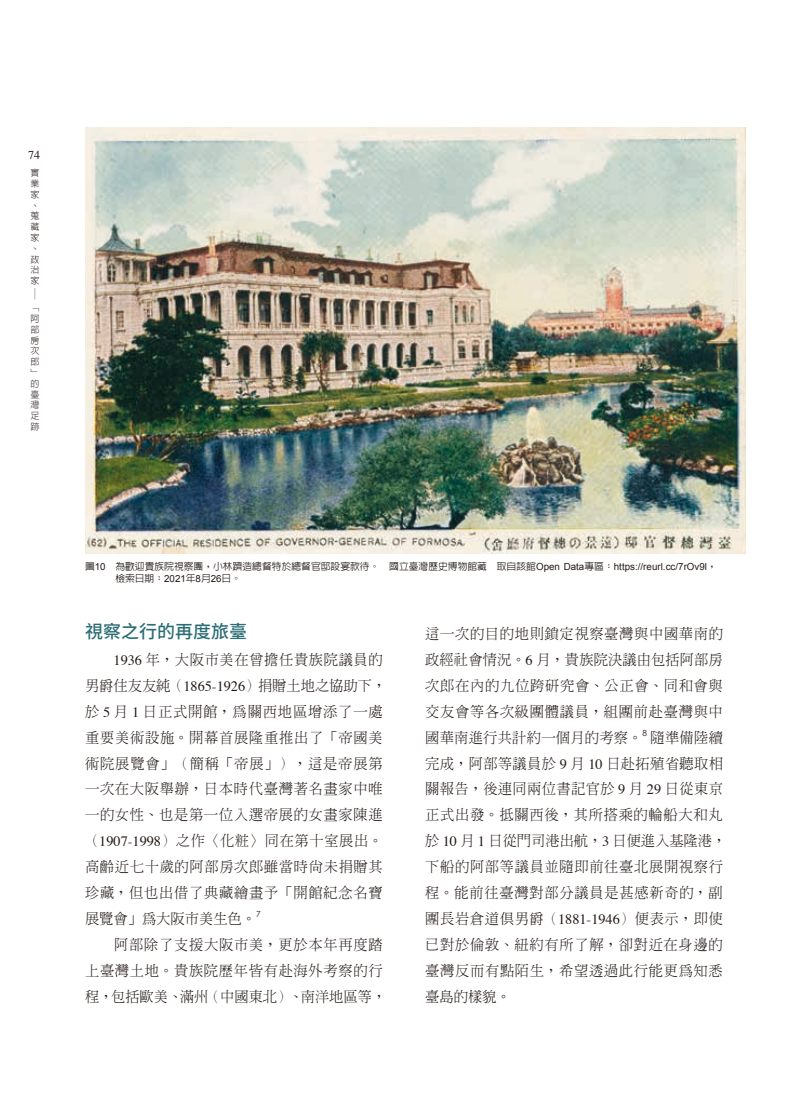
<style>
.page{position:relative;width:808px;height:1106px;background:#fff}
.page>*{position:absolute;margin:0;border:0;box-sizing:border-box;transform-origin:0 0}
.t1{font:500 18px "Noto Sans CJ Ktc";color:#2a6e74}
.t2{font:300 14.25px/26px "AR Ming B5";letter-spacing:.05em;color:#231916}
.t3{font:12px "Times";color:#231916}
.t4{font:500 9.75px/12px "AR Hei B5";letter-spacing:.005em;color:#231916}
.t5{font:300 9px/10.8px "AR Hei B5";color:#231916}
.t6{font:300 9px "AR Hei B5";color:#231916;scale:1.5 1}
.t7{font:8.25px "Century Gothic";color:#231916}
.s1{font-family:"Arial";font-weight:400}
.s2{font-family:"Times";font-weight:400}
.s3{font-family:"Source Han Serif TC"}
</style>
<div class="page">
<img style="left:85px;top:128px;width:661px;height:425px">
<p class="t3" style="left:28px;top:147px;width:13px">74</p>
<p class="t5" style="left:31px;top:167px;width:10px">實業家、蒐藏家、政治家</p>
<p class="t6" style="left:40px;top:287px;width:10px;rotate:90deg">—</p>
<p class="t5" style="left:31px;top:302px;width:10px">「阿部房次郎」的臺灣足跡</p>
<p class="t4" style="left:115px;top:561px;width:603px;text-indent:-30px">圖<span class="s1">10</span> 為歡迎貴族院視察團，小林躋造總督特於總督官邸設宴款待。　國立臺灣歷史博物館藏　取自該館<span class="s1">Open Data</span>專區：<span class="s1">https://reurl.cc/7rOv9l</span>，檢索日期：<span class="s1">2021</span>年<span class="s1">8</span>月<span class="s1">26</span>日。</p>
<p class="t1" style="left:85px;top:621px;width:163px">視察之行的再度旅臺</p>
<p class="t2" style="left:85px;top:646px;width:303px">　　<span class="s2">1936</span> 年，大阪市美在曾擔任貴族院議員的男爵住友友純（<span class="s2">1865-1926</span>）捐贈土地之協助下，於 <span class="s2">5</span> 月 <span class="s2">1</span> 日正式開館，為關西地區增添了一處重要美術設施。開幕首展隆重推出了「帝國美術院展覽會」（簡稱「帝展」），這是帝展第一次在大阪舉辦，日本時代臺灣著名畫家中唯一的女性、也是第一位入選帝展的女畫家陳進（<span class="s2">1907-1998</span>）之作〈化粧〉同在第十室展出。高齡近七十歲的阿部房次郎雖當時尚未捐贈其珍藏，但也出借了典藏繪畫予「開館紀念名寶展覽會」為大阪市美生色。</p>
<p class="t7" style="left:256px;top:908px;width:6px">7</p>
<p class="t2" style="left:85px;top:931px;width:303px">　　阿部除了支援大阪市美，更於本年再度踏上臺灣土地。貴族院歷年皆有赴海外考察的行程，包括歐美、滿州（中國東北）、南洋地區等，</p>
<p class="t2" style="left:425px;top:620px;width:299px;text-align:justify">這一次的目的地則鎖定視察臺灣與中國華南的政經社會情況。<span class="s2">6</span> 月，貴族院決議由包括阿部房次郎在內的九位跨研究會、公正會、同和會與交友會等各次級團體議員，組團前赴臺灣與中國華南進行共計約一個月的考察。</p>
<p class="t7" style="left:642px;top:726px;width:6px">8</p>
<p class="t2" style="left:425px;top:724px;width:303px;text-indent:225px">隨準備陸續完成，阿部等議員於 <span class="s2">9</span> 月 <span class="s2">10</span> 日赴拓殖省聽取相關報告，後連同兩位書記官於 <span class="s2">9</span> 月 <span class="s2">29</span> 日從東京正式出發。抵關西後，其所搭乘的輪船大和丸於 <span class="s2">10</span> 月 <span class="s2">1</span> 日從門司港出航，<span class="s2">3</span> 日便進入基隆港，下船的阿部等議員並隨即前往臺北展開視察行程。能前往臺灣對部分議員是甚感新奇的，副團長岩倉道<span class="s3">倶</span>男爵（<span class="s2">1881-1946</span>）便表示，即使已對於倫敦、紐約有所了解，卻對近在身邊的臺灣反而有點陌生，希望透過此行能更為知悉臺島的樣貌。</p>
</div>
